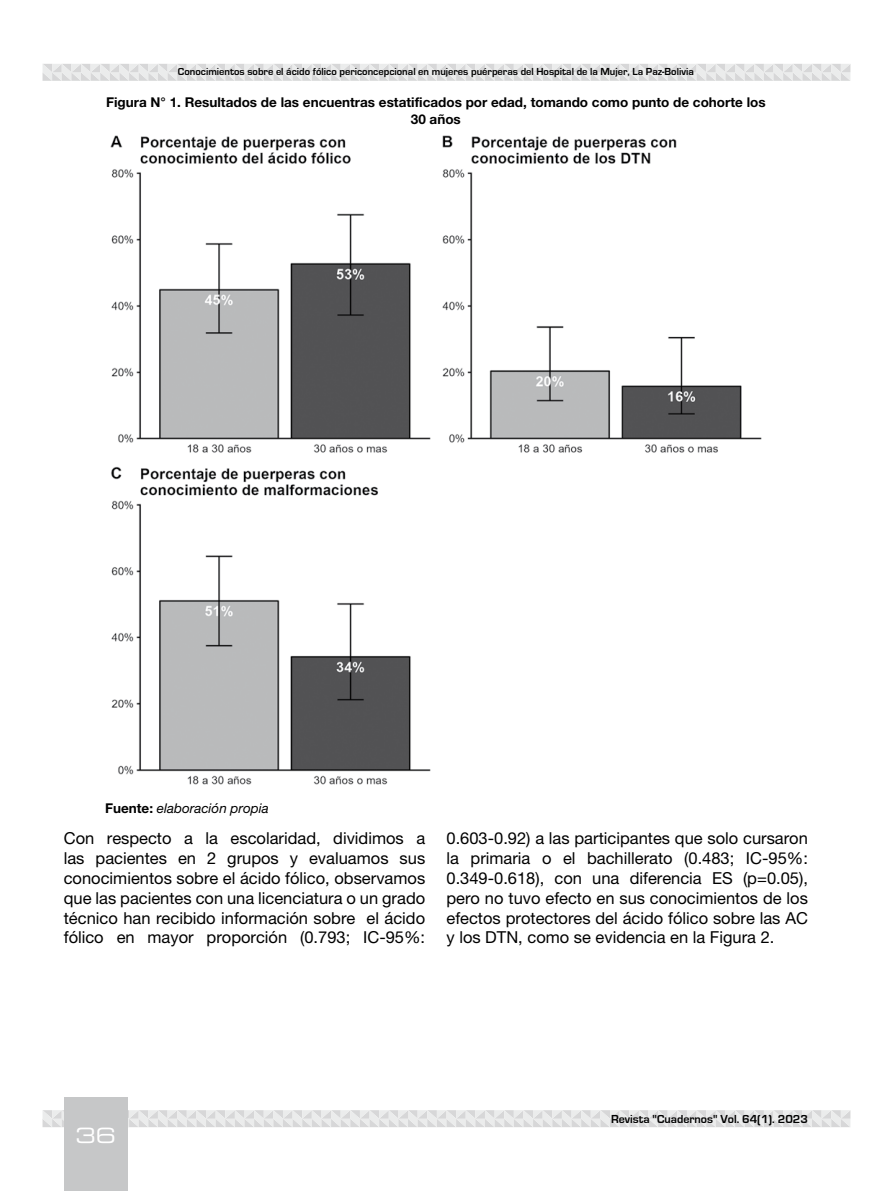
<style>
.page{position:relative;width:893px;height:1191px;background:#fff}
.page>*{position:absolute;margin:0;border:0;box-sizing:border-box;transform-origin:0 0}
.t1{font:21px "Eurostile LT Std Ex 2";color:#fff}
.t2{font:16.5px/19.8px "Helvetica Neue LT Std";color:#000;text-align:justify}
.t3{font:700 13.5px/16.2px "Helvetica Neue LT Std";color:#000;text-align:center}
.t4{font:italic 13.5px "Helvetica Neue LT Std";color:#000}
.t5{font:700 12px "Eurostile";color:#000}
.t6{font:700 10.5px "Eurostile";color:#000}
.s1{font-weight:700;font-style:normal}
</style>
<div class="page">
<svg style="left:43px;top:64px;width:807px;height:17px"></svg>
<svg style="left:43px;top:1110px;width:807px;height:17px"></svg>
<div style="left:64px;top:1097px;width:64px;height:94px;background:#c6c7c8"></div>
<img style="left:110px;top:135px;width:652px;height:650px">
<p class="t6" style="left:178px;top:66px;width:517px">Conocimientos sobre el ácido fólico periconcepcional en mujeres puérperas del Hospital de la Mujer, La Paz-Bolivia</p>
<p class="t3" style="left:106px;top:94px;width:661px">Figura N° 1. Resultados de las encuentras estatificados por edad, tomando como punto de cohorte los<br>30 años</p>
<p class="t4" style="left:105px;top:800px;width:165px"><span class="s1">Fuente:</span> elaboración propia</p>
<p class="t2" style="left:64px;top:828px;width:363px">Con respecto a la escolaridad, dividimos a las pacientes en 2 grupos y evaluamos sus conocimientos sobre el ácido fólico, observamos que las pacientes con una licenciatura o un grado técnico han recibido información sobre el ácido fólico en mayor proporción (0.793; IC-95%:</p>
<p class="t2" style="left:446px;top:828px;width:363px">0.603-0.92) a las participantes que solo cursaron la primaria o el bachillerato (0.483; IC-95%:<br>0.349-0.618), con una diferencia ES (p=0.05), pero no tuvo efecto en sus conocimientos de los efectos protectores del ácido fólico sobre las AC y los DTN, como se evidencia en la Figura 2.</p>
<p class="t1" style="left:75px;top:1121px;width:42px">36</p>
<p class="t5" style="left:611px;top:1112px;width:198px">Revista "Cuadernos" Vol. 64(1). 2023</p>
</div>
